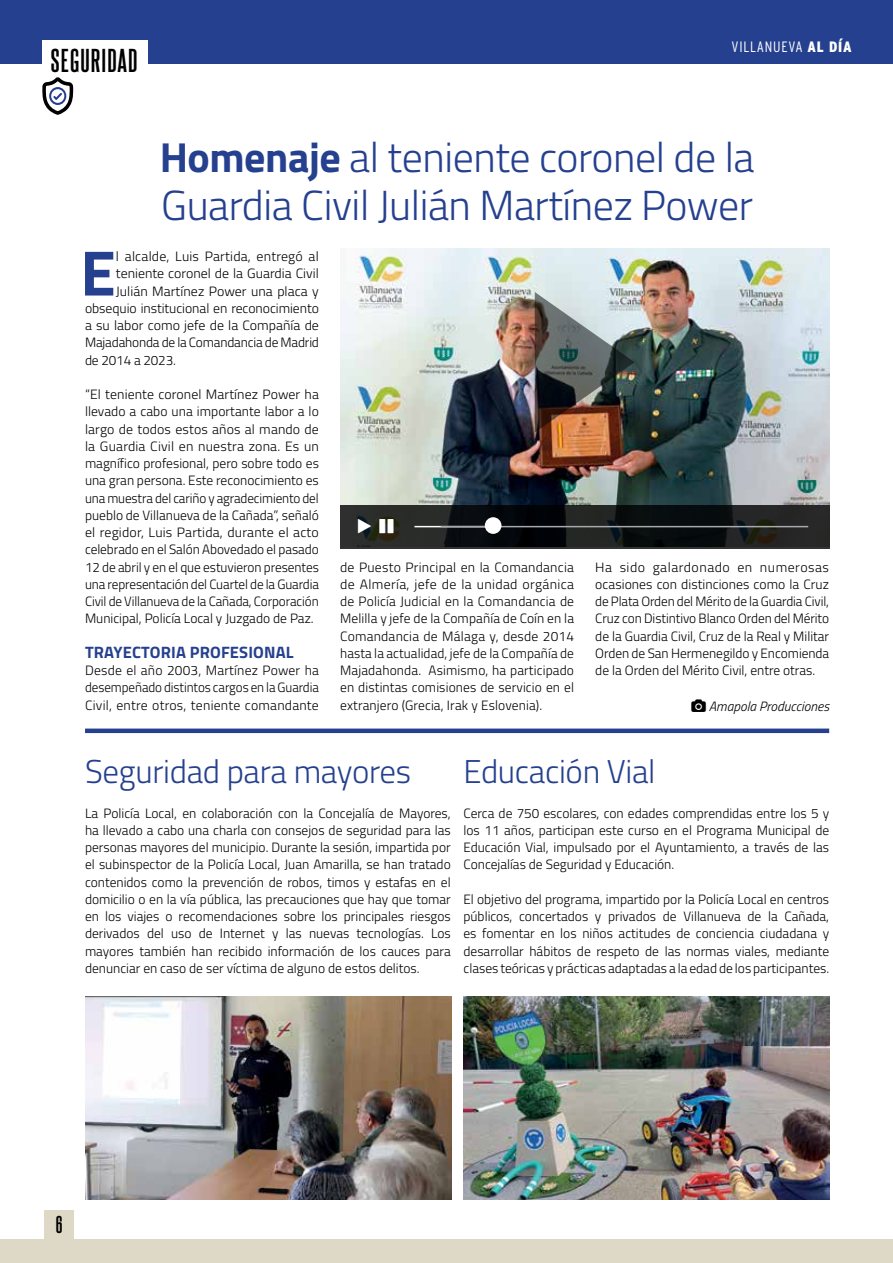
<style>
.page{position:relative;width:893px;height:1263px;background:#fff}
.page>*{position:absolute;margin:0;border:0;box-sizing:border-box;transform-origin:0 0}
.TEXTO_PRIMER_PÁRRAFO{font:700 64.2px "Titillium";color:#25408f}
.TÍTULO{font:300 42px/48.6px "Titillium";letter-spacing:-.01em;color:#25408f}
.TÍTULO-2{font:300 33px "Titillium";letter-spacing:-.01em;color:#25408f}
.t1{font:700 28.5px "Steelfish Rg";letter-spacing:.04em;color:#000}
.t2{font:700 21px "Steelfish Rg";color:#000}
.LADILLO{font:700 16.5px "Titillium";letter-spacing:.01em;color:#25408f}
.t3{font:300 condensed 15px "Interstate";letter-spacing:.05em;color:#fff}
.TEXTO{font:300 13.5px/17.2px "Titillium";color:#000;text-align:justify}
.TÍTULO-3{font:300 13.5px/17.2px "Titillium";color:#000;text-align:justify}
.TEXTO_PRIMER_PÁRRAFO-2{font:300 13.5px "Titillium";color:#000}
.PIE_DE_FOTO{font:italic 300 13.5px "Titillium";color:#000}
.s1{font-weight:900}
.s2{font-weight:700}
</style>
<div class="page">
<div style="left:0;top:0;width:893px;height:64px;background:#25408f"></div>
<div style="left:42px;top:40px;width:105px;height:36px;background:#fff"></div>
<svg style="left:42px;top:77px;width:32px;height:38px"></svg>
<img style="left:85px;top:996px;width:367px;height:203px">
<img style="left:463px;top:996px;width:366px;height:203px">
<div style="left:85px;top:728px;width:744px;height:5px;background:#25408f"></div>
<img style="left:340px;top:249px;width:489px;height:256px">
<img style="left:535px;top:292px;width:100px;height:140px">
<svg style="left:340px;top:505px;width:489px;height:43px;background:#191b1b"></svg>
<hr style="left:414px;top:526px;width:83px;height:1px;background:#fff">
<hr style="left:441px;top:526px;width:367px;height:1px;background:#a7a9ac">
<div style="left:485px;top:517px;width:16px;height:17px;background:#fff;border-radius:50%"></div>
<div style="left:44px;top:1209px;width:30px;height:30px;background:#ddd9c6"></div>
<div style="left:0;top:1239px;width:893px;height:24px;background:#ddd9c6"></div>
<svg style="left:358px;top:519px;width:13px;height:14px"></svg>
<svg style="left:379px;top:519px;width:15px;height:14px"></svg>
<h3 class="t1" style="left:51px;top:40px;width:88px">SEGURIDAD</h3>
<p class="t3" style="left:731px;top:38px;width:122px">VILLANUEVA <span class="s1">AL DÍA</span></p>
<p class="TÍTULO" style="left:160px;top:131px;width:596px"><span class="s2">Homenaje</span> al teniente coronel de la<br>Guardia Civil Julián Martínez Power</p>
<p class="TEXTO_PRIMER_PÁRRAFO" style="left:80px;top:224px;width:37px">E</p>
<p class="TEXTO_PRIMER_PÁRRAFO-2" style="left:116px;top:246px;width:204px">l alcalde, Luis Partida, entregó al</p>
<p class="TEXTO_PRIMER_PÁRRAFO-2" style="left:116px;top:264px;width:204px">teniente coronel de la Guardia Civil</p>
<p class="TEXTO_PRIMER_PÁRRAFO-2" style="left:116px;top:281px;width:205px">Julián Martínez Power una placa y</p>
<p class="TEXTO_PRIMER_PÁRRAFO-2" style="left:85px;top:298px;width:235px">obsequio institucional en reconocimiento</p>
<p class="TEXTO_PRIMER_PÁRRAFO-2" style="left:85px;top:315px;width:235px">a su labor como jefe de la Compañía de</p>
<p class="TEXTO_PRIMER_PÁRRAFO-2" style="left:85px;top:333px;width:235px">Majadahonda de la Comandancia de Madrid</p>
<p class="TEXTO_PRIMER_PÁRRAFO-2" style="left:85px;top:350px;width:92px">de 2014 a 2023.</p>
<p class="TEXTO" style="left:85px;top:385px;width:236px">“El teniente coronel Martínez Power ha llevado a cabo una importante labor a lo largo de todos estos años al mando de la Guardia Civil en nuestra zona. Es un magnífico profesional, pero sobre todo es una gran persona. Este reconocimiento es una muestra del cariño y agradecimiento del pueblo de Villanueva de la Cañada”, señaló el regidor, Luis Partida, durante el acto celebrado en el Salón Abovedado el pasado 12 de abril y en el que estuvieron presentes una representación del Cuartel de la Guardia Civil de Villanueva de la Cañada, Corporación Municipal, Policía Local y Juzgado de Paz.</p>
<p class="LADILLO" style="left:85px;top:639px;width:210px">TRAYECTORIA PROFESIONAL</p>
<p class="TEXTO" style="left:85px;top:661px;width:235px">Desde el año 2003, Martínez Power ha desempeñado distintos cargos en la Guardia Civil, entre otros, teniente comandante</p>
<p class="TEXTO" style="left:340px;top:557px;width:235px">de Puesto Principal en la Comandancia de Almería, jefe de la unidad orgánica de Policía Judicial en la Comandancia de Melilla y jefe de la Compañía de Coín en la Comandancia de Málaga y, desde 2014 hasta la actualidad, jefe de la Compañía de Majadahonda. Asimismo, ha participado en distintas comisiones de servicio en el extranjero (Grecia, Irak y Eslovenia).</p>
<p class="TEXTO" style="left:595px;top:557px;width:235px">Ha sido galardonado en numerosas ocasiones con distinciones como la Cruz de Plata Orden del Mérito de la Guardia Civil, Cruz con Distintivo Blanco Orden del Mérito de la Guardia Civil, Cruz de la Real y Militar Orden de San Hermenegildo y Encomienda de la Orden del Mérito Civil, entre otras.</p>
<p class="PIE_DE_FOTO" style="left:709px;top:697px;width:122px">Amapola Producciones</p>
<p class="TÍTULO-2" style="left:85px;top:748px;width:328px">Seguridad para mayores</p>
<p class="TÍTULO-3" style="left:85px;top:804px;width:367px">La Policía Local, en colaboración con la Concejalía de Mayores, ha llevado a cabo una charla con consejos de seguridad para las personas mayores del municipio. Durante la sesión, impartida por el subinspector de la Policía Local, Juan Amarilla, se han tratado contenidos como la prevención de robos, timos y estafas en el domicilio o en la vía pública, las precauciones que hay que tomar en los viajes o recomendaciones sobre los principales riesgos derivados del uso de Internet y las nuevas tecnologías. Los mayores también han recibido información de los cauces para denunciar en caso de ser víctima de alguno de estos delitos.</p>
<p class="TÍTULO-2" style="left:463px;top:748px;width:194px">Educación Vial</p>
<p class="TÍTULO-3" style="left:463px;top:804px;width:367px">Cerca de 750 escolares, con edades comprendidas entre los 5 y los 11 años, participan este curso en el Programa Municipal de Educación Vial, impulsado por el Ayuntamiento, a través de las Concejalías de Seguridad y Educación.</p>
<p class="TÍTULO-3" style="left:463px;top:890px;width:367px">El objetivo del programa, impartido por la Policía Local en centros públicos, concertados y privados de Villanueva de la Cañada, es fomentar en los niños actitudes de conciencia ciudadana y desarrollar hábitos de respeto de las normas viales, mediante clases teóricas y prácticas adaptadas a la edad de los participantes.</p>
<h3 class="t2" style="left:56px;top:1210px;width:8px">6</h3>
</div>
